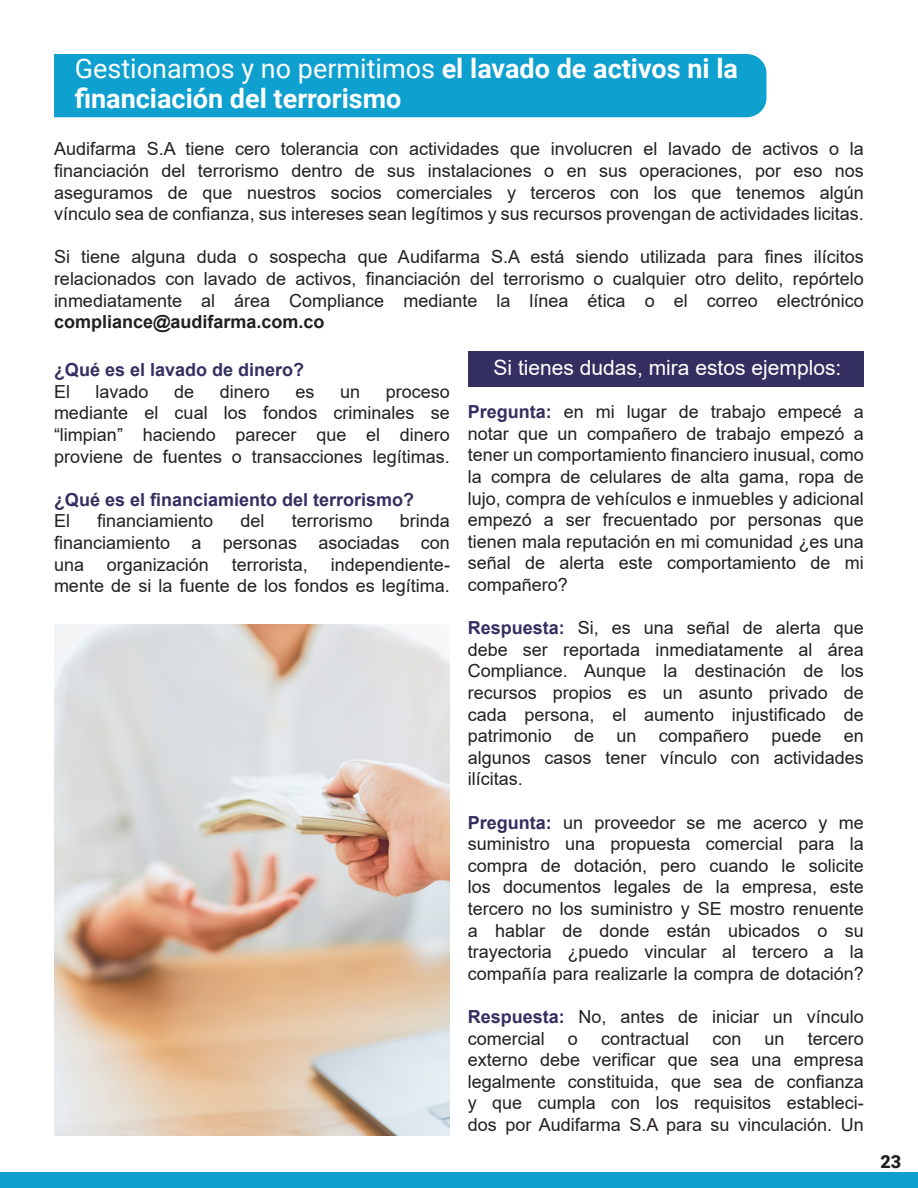
<style>
.page{position:relative;width:918px;height:1188px;background:#fff}
.page>*{position:absolute;margin:0;border:0;box-sizing:border-box;transform-origin:0 0}
.t1{font:27px "Roboto";color:#fff}
.t2{font:700 27px "Roboto";color:#fff}
.t3{font:21px "Arial";color:#fff}
.t4{font:18px/21.6px "Arial";color:#231f20}
.t5{font:700 18px "Arial";color:#342f61}
.t6{font:700 18px "Arial";color:#231f20}
.t7{font:900 18px "Roboto";color:#231f20}
.s1{font-weight:700}
.s2{font-weight:700;color:#342f61}
</style>
<div class="page">
<div style="left:54px;top:54px;width:712px;height:63px;background:#0ea0cf"></div>
<div style="left:0;top:1172px;width:918px;height:16px;background:#0ea0cf"></div>
<div style="left:468px;top:351px;width:396px;height:36px;background:#342f61"></div>
<img style="left:54px;top:624px;width:396px;height:512px">
<p class="t1" style="left:75px;top:50px;width:665px">Gestionamos y no permitimos <span class="s1">el lavado de activos ni la</span></p>
<p class="t2" style="left:75px;top:80px;width:328px">financiación del terrorismo</p>
<p class="t4" style="left:54px;top:138px;width:811px">Audifarma S.A tiene cero tolerancia con actividades que involucren el lavado de activos o la</p>
<p class="t4" style="left:54px;top:160px;width:811px">financiación del terrorismo dentro de sus instalaciones o en sus operaciones, por eso nos</p>
<p class="t4" style="left:54px;top:181px;width:811px">aseguramos de que nuestros socios comerciales y terceros con los que tenemos algún</p>
<p class="t4" style="left:54px;top:203px;width:811px">vínculo sea de confianza, sus intereses sean legítimos y sus recursos provengan de actividades licitas.</p>
<p class="t4" style="left:54px;top:246px;width:811px">Si tiene alguna duda o sospecha que Audifarma S.A está siendo utilizada para fines ilícitos</p>
<p class="t4" style="left:54px;top:268px;width:811px">relacionados con lavado de activos, financiación del terrorismo o cualquier otro delito, repórtelo</p>
<p class="t4" style="left:54px;top:289px;width:811px">inmediatamente al área Compliance mediante la línea ética o el correo electrónico</p>
<p class="t6" style="left:54px;top:309px;width:272px">compliance@audifarma.com.co</p>
<p class="t5" style="left:54px;top:357px;width:252px">¿Qué es el lavado de dinero?</p>
<p class="t4" style="left:54px;top:380px;width:18px">El</p>
<p class="t4" style="left:96px;top:380px;width:55px">lavado</p>
<p class="t4" style="left:174px;top:380px;width:22px">de</p>
<p class="t4" style="left:220px;top:380px;width:52px">dinero</p>
<p class="t4" style="left:296px;top:380px;width:21px">es</p>
<p class="t4" style="left:340px;top:380px;width:22px">un</p>
<p class="t4" style="left:386px;top:380px;width:66px">proceso</p>
<p class="t4" style="left:54px;top:402px;width:397px">mediante el cual los fondos criminales se</p>
<p class="t4" style="left:54px;top:424px;width:397px">“limpian” haciendo parecer que el dinero</p>
<p class="t4" style="left:54px;top:445px;width:397px">proviene de fuentes o transacciones legítimas.</p>
<p class="t5" style="left:54px;top:487px;width:362px">¿Qué es el financiamiento del terrorismo?</p>
<p class="t4" style="left:54px;top:510px;width:18px">El</p>
<p class="t4" style="left:97px;top:510px;width:118px">financiamiento</p>
<p class="t4" style="left:241px;top:510px;width:26px">del</p>
<p class="t4" style="left:292px;top:510px;width:82px">terrorismo</p>
<p class="t4" style="left:400px;top:510px;width:52px">brinda</p>
<p class="t4" style="left:54px;top:532px;width:397px">financiamiento a personas asociadas con</p>
<p class="t4" style="left:54px;top:553px;width:32px">una</p>
<p class="t4" style="left:107px;top:553px;width:104px">organización</p>
<p class="t4" style="left:232px;top:553px;width:78px">terrorista,</p>
<p class="t3" style="left:494px;top:353px;width:349px">Si tienes dudas, mira estos ejemplos:</p>
<p class="t4" style="left:468px;top:401px;width:397px"><span class="s2">Pregunta:</span> en mi lugar de trabajo empecé a</p>
<p class="t4" style="left:468px;top:422px;width:397px">notar que un compañero de trabajo empezó a</p>
<p class="t4" style="left:468px;top:444px;width:397px;text-align:justify">tener un comportamiento financiero inusual, como la compra de celulares de alta gama, ropa de lujo, compra de vehículos e inmuebles y adicional</p>
<p class="t4" style="left:468px;top:509px;width:397px">empezó a ser frecuentado por personas que</p>
<p class="t4" style="left:468px;top:530px;width:397px">tienen mala reputación en mi comunidad ¿es una</p>
<p class="t4" style="left:468px;top:552px;width:397px">señal de alerta este comportamiento de mi</p>
<p class="t4" style="left:468px;top:574px;width:102px">compañero?</p>
<p class="t4" style="left:468px;top:617px;width:397px"><span class="s2">Respuesta:</span> Si, es una señal de alerta que debe ser reportada inmediatamente al área</p>
<p class="t4" style="left:468px;top:660px;width:397px">Compliance. Aunque la destinación de los</p>
<p class="t4" style="left:468px;top:682px;width:397px">recursos propios es un asunto privado de cada persona, el aumento injustificado de</p>
<p class="t4" style="left:468px;top:725px;width:397px">patrimonio de un compañero puede en</p>
<p class="t4" style="left:468px;top:746px;width:397px">algunos casos tener vínculo con actividades</p>
<p class="t4" style="left:468px;top:768px;width:57px">ilícitas.</p>
<p class="t4" style="left:468px;top:811px;width:397px"><span class="s2">Pregunta:</span> un proveedor se me acerco y me</p>
<p class="t4" style="left:468px;top:833px;width:397px">suministro una propuesta comercial para la</p>
<p class="t4" style="left:468px;top:854px;width:397px">compra de dotación, pero cuando le solicite</p>
<p class="t4" style="left:468px;top:876px;width:397px">los documentos legales de la empresa, este</p>
<p class="t4" style="left:468px;top:898px;width:397px">tercero no los suministro y SE mostro renuente</p>
<p class="t4" style="left:468px;top:919px;width:397px">a hablar de donde están ubicados o su</p>
<p class="t4" style="left:468px;top:941px;width:397px">trayectoria ¿puedo vincular al tercero a la</p>
<p class="t4" style="left:468px;top:962px;width:397px">compañía para realizarle la compra de dotación?</p>
<p class="t4" style="left:468px;top:1006px;width:397px"><span class="s2">Respuesta:</span> No, antes de iniciar un vínculo</p>
<p class="t4" style="left:468px;top:1027px;width:79px">comercial</p>
<p class="t4" style="left:568px;top:1027px;width:12px">o</p>
<p class="t4" style="left:601px;top:1027px;width:90px">contractual</p>
<p class="t4" style="left:712px;top:1027px;width:31px">con</p>
<p class="t4" style="left:765px;top:1027px;width:22px">un</p>
<p class="t4" style="left:808px;top:1027px;width:58px">tercero</p>
<p class="t4" style="left:468px;top:1049px;width:397px">externo debe verificar que sea una empresa</p>
<p class="t4" style="left:468px;top:1070px;width:397px">legalmente constituida, que sea de confianza</p>
<p class="t4" style="left:468px;top:1092px;width:397px">y que cumpla con los requisitos estableci&shy;dos por Audifarma S.A para su vinculación. Un</p>
<p class="t4" style="left:54px;top:553px;width:397px;text-align:right">independiente-<br>mente de si la fuente de los fondos es legítima.</p>
<p class="t7" style="left:881px;top:1149px;width:22px">23</p>
</div>
